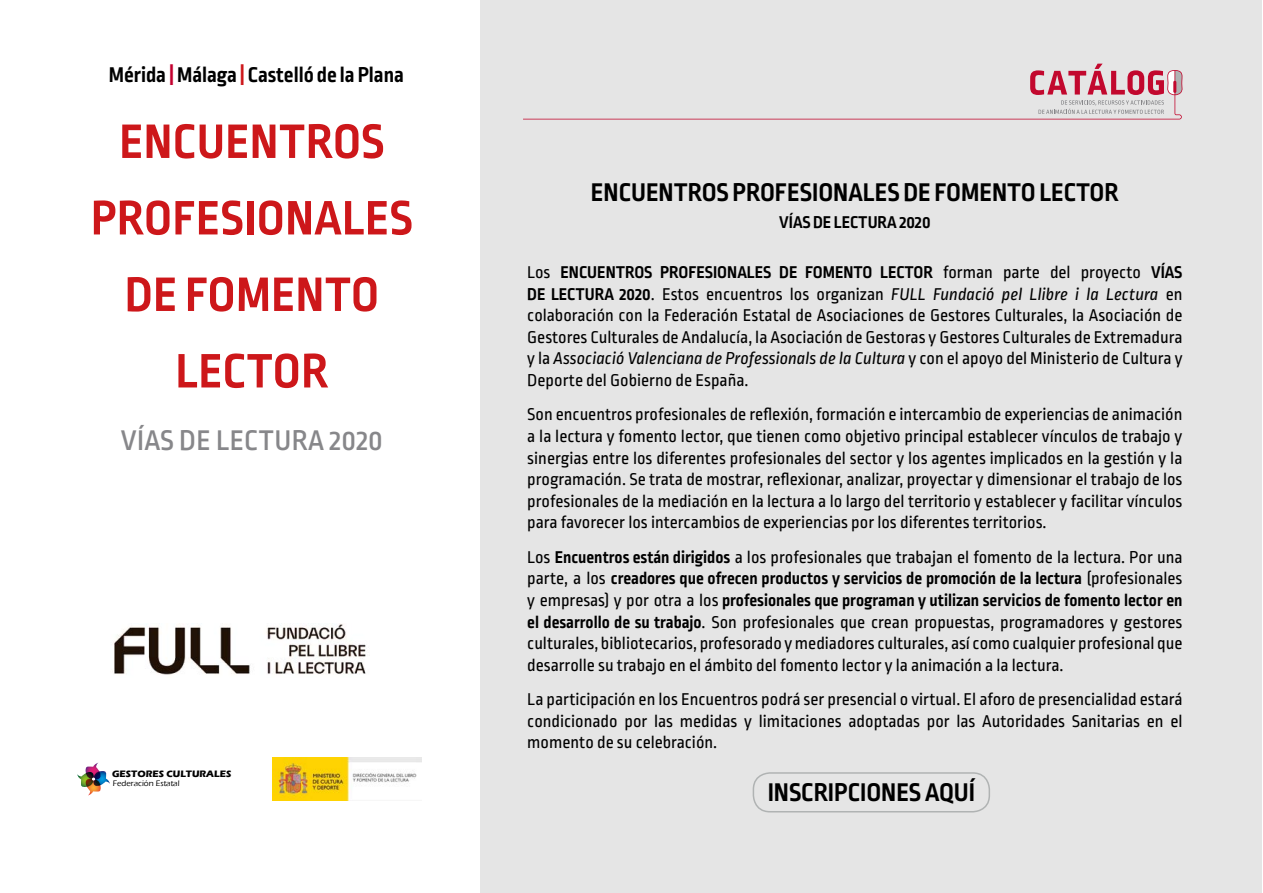
<style>
.page{position:relative;width:1263px;height:893px;background:#fff}
.page>*{position:absolute;margin:0;border:0;box-sizing:border-box;transform-origin:0 0}
.t1{font:700 51px/76.5px "Ropa Sans Pro";letter-spacing:.01em;color:#cd171a;text-align:center}
.t2{font:500 30px "Ropa Sans Pro";letter-spacing:.01em;color:#87878a}
.t3{font:700 27px "Ropa Sans Pro";color:#000}
.t4{font:700 22.5px "Ropa Sans Pro";color:#000}
.t5{font:18px/21.6px "Ropa Sans Pro";color:#000;text-align:justify}
.t6{font:700 18px "Ropa Sans Pro";color:#000}
.Imagen{font:700 17.1px "Eras ITC";color:#000}
.Imagen-2{font:500 14.55px "Eras ITC";color:#000}
.Imagen-3{font:700 9.6px "Eras ITC";color:#000}
.Imagen-4{font:500 8.25px "Eras ITC";color:#000}
.s1{color:#c3002f}
.s2{color:#cd171a}
.s3{font-weight:700}
.s4{font-style:italic}
</style>
<div class="page">
<div style="left:480px;top:0;width:782px;height:893px;background:#e3e3e3"></div>
<div style="left:753px;top:772px;width:237px;height:40px;border:2px solid #b0b3b3;border-radius:16px"></div>
<img style="left:114px;top:623px;width:252px;height:52px">
<img style="left:272px;top:758px;width:150px;height:42px">
<svg style="left:77px;top:763px;width:33px;height:32px"></svg>
<svg style="left:523px;top:64px;width:659px;height:55px"></svg>
<p class="t4" style="left:109px;top:62px;width:297px">Mérida <span class="s1">|</span> Málaga <span class="s2">|</span> Castelló de la Plana</p>
<p class="t1" style="left:91px;top:106px;width:323px">ENCUENTROS<br>PROFESIONALES<br>DE FOMENTO<br>LECTOR</p>
<p class="t2" style="left:121px;top:424px;width:264px">VÍAS DE LECTURA 2020</p>
<p class="Imagen-3" style="left:112px;top:768px;width:121px">GESTORES CULTURALES</p>
<p class="Imagen-4" style="left:113px;top:778px;width:68px">Federación Estatal</p>
<p class="t3" style="left:591px;top:177px;width:529px">ENCUENTROS PROFESIONALES DE FOMENTO LECTOR</p>
<p class="t6" style="left:779px;top:212px;width:153px">VÍAS DE LECTURA 2020</p>
<p class="t5" style="left:527px;top:262px;width:657px">Los <span class="s3">ENCUENTROS PROFESIONALES DE FOMENTO LECTOR</span> forman parte del proyecto <span class="s3">VÍAS DE LECTURA 2020</span>. Estos encuentros los organizan <span class="s4">FULL Fundació pel Llibre i la Lectura</span> en colaboración con la Federación Estatal de Asociaciones de Gestores Culturales, la Asociación de Gestores Culturales de Andalucía, la Asociación de Gestoras y Gestores Culturales de Extremadura y la <span class="s4">Associació Valenciana de Professionals de la Cultura</span> y con el apoyo del Ministerio de Cultura y Deporte del Gobierno de España.</p>
<p class="t5" style="left:527px;top:405px;width:657px">Son encuentros profesionales de reflexión, formación e intercambio de experiencias de animación a la lectura y fomento lector, que tienen como objetivo principal establecer vínculos de trabajo y sinergias entre los diferentes profesionales del sector y los agentes implicados en la gestión y la programación. Se trata de mostrar, reflexionar, analizar, proyectar y dimensionar el trabajo de los profesionales de la mediación en la lectura a lo largo del territorio y establecer y facilitar vínculos para favorecer los intercambios de experiencias por los diferentes territorios.</p>
<p class="t5" style="left:527px;top:547px;width:657px">Los <span class="s3">Encuentros están dirigidos</span> a los profesionales que trabajan el fomento de la lectura. Por una parte, a los <span class="s3">creadores que ofrecen productos y servicios de promoción de la lectura</span> (profesionales y empresas) y por otra a los <span class="s3">profesionales que programan y utilizan servicios de fomento lector en el desarrollo de su trabajo</span>. Son profesionales que crean propuestas, programadores y gestores culturales, bibliotecarios, profesorado y mediadores culturales, así como cualquier profesional que desarrolle su trabajo en el ámbito del fomento lector y la animación a la lectura.</p>
<p class="t5" style="left:527px;top:690px;width:657px">La participación en los Encuentros podrá ser presencial o virtual. El aforo de presencialidad estará condicionado por las medidas y limitaciones adoptadas por las Autoridades Sanitarias en el momento de su celebración.</p>
<p class="t3" style="left:768px;top:777px;width:209px">INSCRIPCIONES AQUÍ</p>
<p class="Imagen" style="left:508px;top:632px;width:213px">GESTORES CULTURALES</p>
<p class="Imagen-2" style="left:510px;top:650px;width:120px">Federación Estatal</p>
</div>
